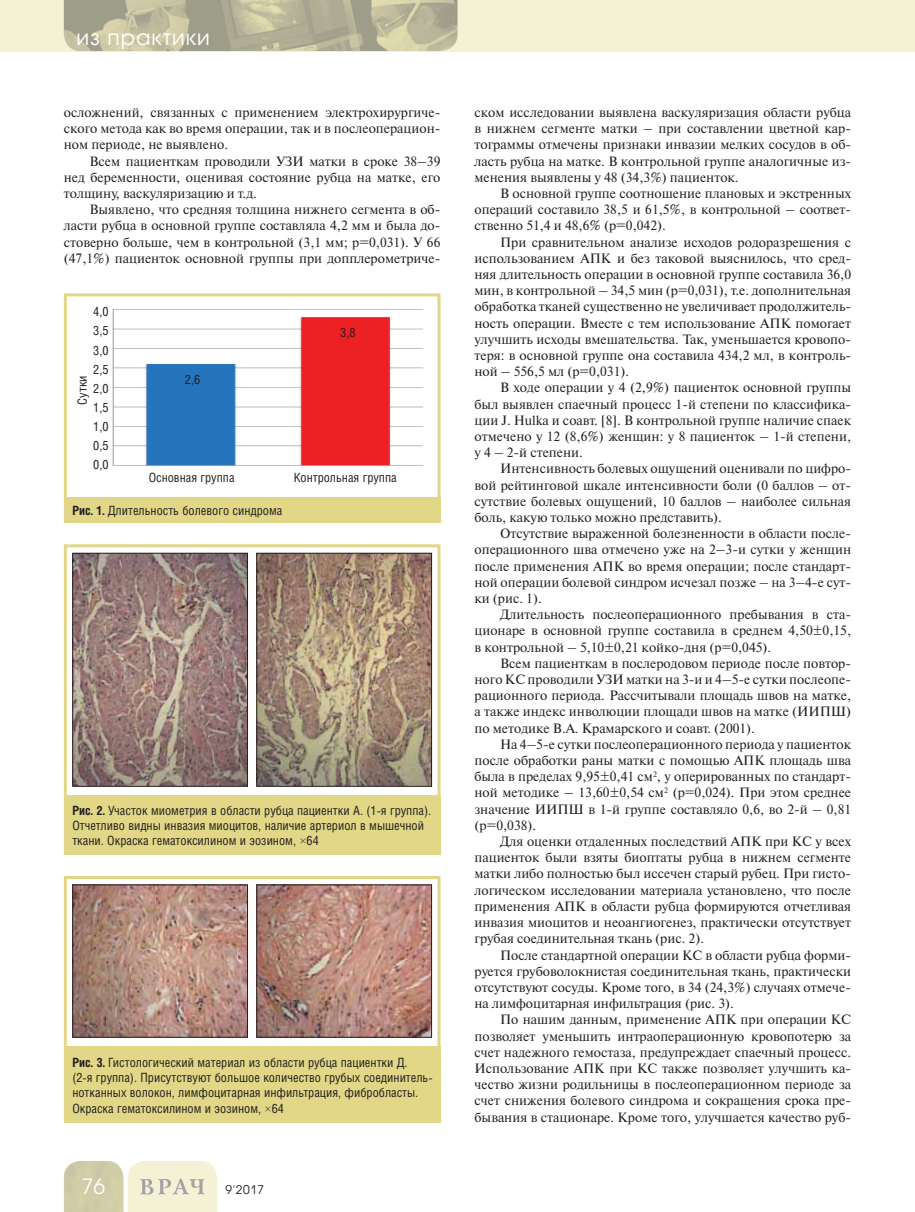
<style>
.page{position:relative;width:915px;height:1212px;background:#fff}
.page>*{position:absolute;margin:0;border:0;box-sizing:border-box;transform-origin:0 0}
.t1{font:21px "Avant Garde Gothic C";letter-spacing:.05em;color:#fff}
.t2{font:13.5px/16.2px "Newton C";color:#231f20;text-align:justify}
.t3{font:12.75px/19.2px "Helios Cond";color:#231f20}
.t4{font:12px "Avant Garde Gothic C";color:#231f20}
.s1{font-weight:700}
.s2{font-family:"Times New Roman"}
</style>
<div class="page">
<div style="left:0;top:0;width:914px;height:51px;background:#f5f1d5"></div>
<svg style="left:64px;top:1161px;width:153px;height:51px;background:#e3e0c3"></svg>
<img style="left:64px;top:0;width:393px;height:51px">
<img style="left:113px;top:310px;width:310px;height:155px">
<div style="left:64px;top:293px;width:376px;height:230px;border:3px solid #e1d786"></div>
<div style="left:64px;top:497px;width:376px;height:26px;background:#e1d786"></div>
<div style="left:64px;top:544px;width:376px;height:311px;border:3px solid #e1d786"></div>
<div style="left:64px;top:795px;width:376px;height:60px;background:#e1d786"></div>
<img style="left:74px;top:555px;width:172px;height:230px">
<div style="left:72px;top:553px;width:176px;height:234px;border:1px solid #231f20"></div>
<img style="left:258px;top:555px;width:172px;height:230px">
<div style="left:256px;top:553px;width:176px;height:234px;border:1px solid #231f20"></div>
<div style="left:64px;top:876px;width:376px;height:247px;border:3px solid #e1d786"></div>
<div style="left:64px;top:1046px;width:376px;height:77px;background:#e1d786"></div>
<img style="left:74px;top:886px;width:172px;height:149px">
<div style="left:72px;top:884px;width:176px;height:153px;border:1px solid #231f20"></div>
<img style="left:258px;top:886px;width:172px;height:149px">
<div style="left:256px;top:884px;width:176px;height:153px;border:1px solid #231f20"></div>
<h1 class="t1" style="left:77px;top:27px;width:135px">из практики</h1>
<p class="t2" style="left:64px;top:106px;width:378px">осложнений, связанных с применением электрохирургиче&shy;ского метода как во время операции, так и в послеоперацион&shy;ном периоде, не выявлено.</p>
<p class="t2" style="left:64px;top:154px;width:378px;text-indent:26px">Всем пациенткам проводили УЗИ матки в сроке 38–39 нед беременности, оценивая состояние рубца на матке, его толщину, васкуляризацию и т.д.</p>
<p class="t2" style="left:64px;top:203px;width:378px;text-indent:26px">Выявлено, что средняя толщина нижнего сегмента в об&shy;ласти рубца в основной группе составляла 4,2 мм и была до&shy;стоверно больше, чем в контрольной (3,1 мм; p=0,031). У 66 (47,1%) пациенток основной группы при допплерометриче-</p>
<p class="t3" style="left:93px;top:303px;width:17px;text-align:justify">4,0<br>3,5<br>3,0<br>2,5<br>2,0<br>1,5<br>1,0<br>0,5<br>0,0</p>
<p class="t3" style="left:74px;top:405px;width:31px;rotate:-90deg">Сутки</p>
<p class="t3" style="left:185px;top:371px;width:17px">2,6</p>
<p class="t3" style="left:340px;top:324px;width:17px">3,8</p>
<p class="t3" style="left:149px;top:469px;width:87px">Основная группа</p>
<p class="t3" style="left:294px;top:469px;width:104px">Контрольная группа</p>
<p class="t3" style="left:72px;top:503px;width:211px"><span class="s1">Рис. 1.</span> Длительность болевого синдрома</p>
<p class="t3" style="left:72px;top:804px;width:360px;line-height:15.3px"><span class="s1">Рис. 2.</span> Участок миометрия в области рубца пациентки А. (1-я группа).<br>Отчетливо видны инвазия миоцитов, наличие артериол в мышечной ткани. Окраска гематоксилином и эозином, <span class="s2">×</span>64</p>
<p class="t3" style="left:72px;top:1056px;width:361px;line-height:15.3px"><span class="s1">Рис. 3.</span> Гистологический материал из области рубца пациентки Д.<br>(2-я группа). Присутствуют большое количество грубых соединитель&shy;нотканных волокон, лимфоцитарная инфильтрация, фибробласты.<br>Окраска гематоксилином и эозином, <span class="s2">×</span>64</p>
<h1 class="t1" style="left:82px;top:1177px;width:25px">76</h1>
<p class="t4" style="left:225px;top:1184px;width:40px">9'2017</p>
<p class="t2" style="left:474px;top:106px;width:378px">ском исследовании выявлена васкуляризация области рубца в нижнем сегменте матки – при составлении цветной кар&shy;тограммы отмечены признаки инвазии мелких сосудов в об&shy;ласть рубца на матке. В контрольной группе аналогичные из&shy;менения выявлены у 48 (34,3%) пациенток.</p>
<p class="t2" style="left:474px;top:187px;width:378px;text-indent:26px">В основной группе соотношение плановых и экстренных операций составило 38,5 и 61,5%, в контрольной – соответ&shy;ственно 51,4 и 48,6% (р=0,042).</p>
<p class="t2" style="left:474px;top:235px;width:378px;text-indent:26px">При сравнительном анализе исходов родоразрешения с использованием АПК и без таковой выяснилось, что сред&shy;няя длительность операции в основной группе составила 36,0 мин, в контрольной – 34,5 мин (р=0,031), т.е. дополнительная обработка тканей существенно не увеличивает продолжитель&shy;ность операции. Вместе с тем использование АПК помогает улучшить исходы вмешательства. Так, уменьшается кровопо&shy;теря: в основной группе она составила 434,2 мл, в контроль&shy;ной – 556,5 мл (р=0,031).</p>
<p class="t2" style="left:474px;top:381px;width:378px;text-indent:26px">В ходе операции у 4 (2,9%) пациенток основной группы был выявлен спаечный процесс 1-й степени по классифика&shy;ции J. Hulka и соавт. [8]. В контрольной группе наличие спаек отмечено у 12 (8,6%) женщин: у 8 пациенток – 1-й степени, у 4 – 2-й степени.</p>
<p class="t2" style="left:474px;top:462px;width:378px;text-indent:26px">Интенсивность болевых ощущений оценивали по цифро&shy;вой рейтинговой шкале интенсивности боли (0 баллов – от&shy;сутствие болевых ощущений, 10 баллов – наиболее сильная боль, какую только можно представить).</p>
<p class="t2" style="left:474px;top:527px;width:378px;text-indent:26px">Отсутствие выраженной болезненности в области после&shy;операционного шва отмечено уже на 2–3-и сутки у женщин после применения АПК во время операции; после стандарт&shy;ной операции болевой синдром исчезал позже – на 3–4-е сут&shy;ки (рис. 1).</p>
<p class="t2" style="left:474px;top:608px;width:378px;text-indent:26px">Длительность послеоперационного пребывания в ста&shy;ционаре в основной группе составила в среднем 4,50±0,15, в контрольной – 5,10±0,21 койко-дня (р=0,045).</p>
<p class="t2" style="left:474px;top:656px;width:378px;text-indent:26px">Всем пациенткам в послеродовом периоде после повтор&shy;ного КС проводили УЗИ матки на 3-и и 4–5-е сутки послеопе&shy;рационного периода. Рассчитывали площадь швов на матке, а также индекс инволюции площади швов на матке (ИИПШ) по методике В.А. Крамарского и соавт. (2001).</p>
<p class="t2" style="left:474px;top:737px;width:378px;text-indent:26px">На 4–5-е сутки послеоперационного периода у пациенток после обработки раны матки с помощью АПК площадь шва была в пределах 9,95±0,41 см<sup>2</sup>, у оперированных по стандарт&shy;ной методике – 13,60±0,54 см<sup>2</sup> (р=0,024). При этом среднее значение ИИПШ в 1-й группе составляло 0,6, во 2-й – 0,81 (р=0,038).</p>
<p class="t2" style="left:474px;top:835px;width:378px;text-indent:26px">Для оценки отдаленных последствий АПК при КС у всех пациенток были взяты биоптаты рубца в нижнем сегменте матки либо полностью был иссечен старый рубец. При гисто&shy;логическом исследовании материала установлено, что после применения АПК в области рубца формируются отчетливая инвазия миоцитов и неоангиогенез, практически отсутствует грубая соединительная ткань (рис. 2).</p>
<p class="t2" style="left:474px;top:948px;width:378px;text-indent:26px">После стандартной операции КС в области рубца форми&shy;руется грубоволокнистая соединительная ткань, практически отсутствуют сосуды. Кроме того, в 34 (24,3%) случаях отмече&shy;на лимфоцитарная инфильтрация (рис. 3).</p>
<p class="t2" style="left:474px;top:1013px;width:378px;text-indent:26px">По нашим данным, применение АПК при операции КС позволяет уменьшить интраоперационную кровопотерю за счет надежного гемостаза, предупреждает спаечный процесс.<br>Использование АПК при КС также позволяет улучшить ка&shy;чество жизни родильницы в послеоперационном периоде за счет снижения болевого синдрома и сокращения срока пре&shy;бывания в стационаре. Кроме того, улучшается качество руб-</p>
</div>
